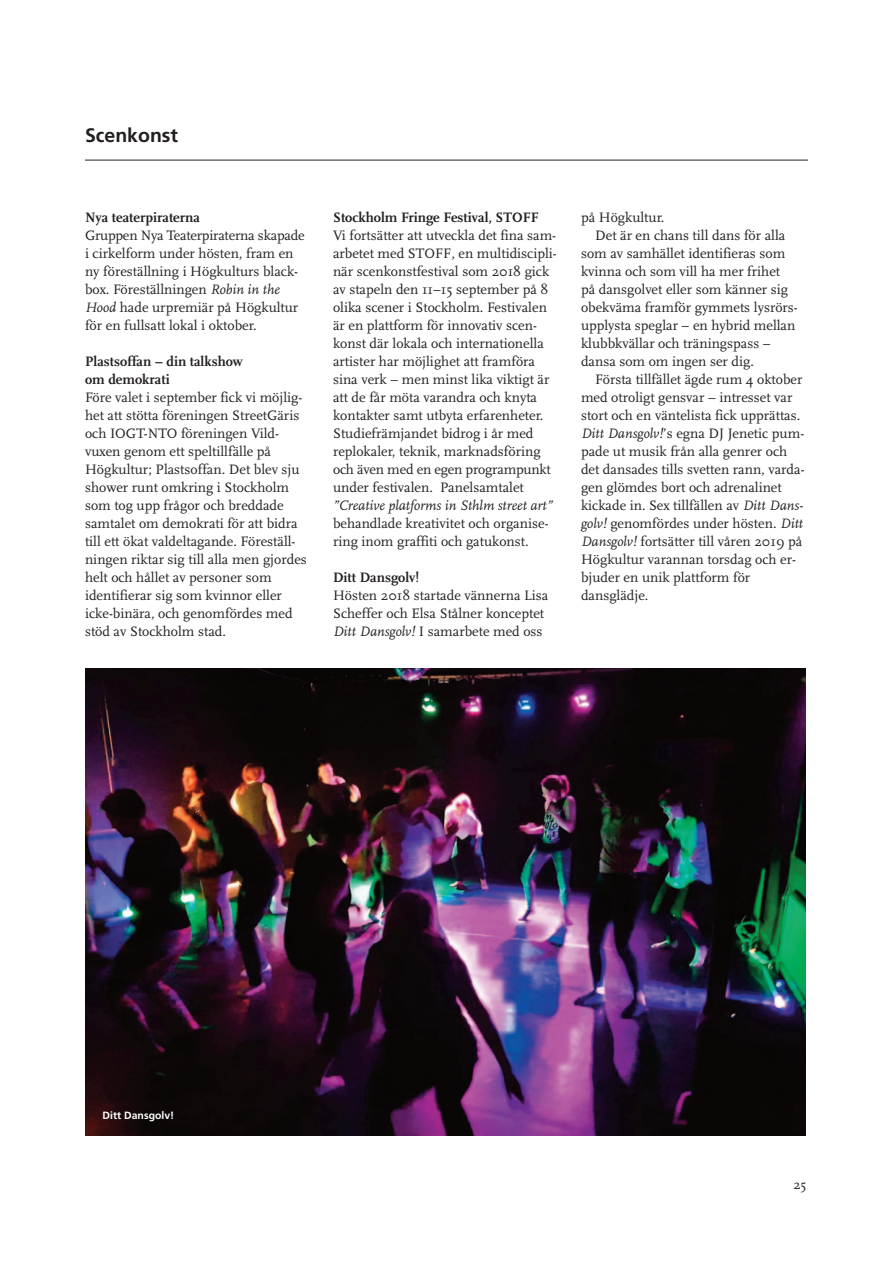
<style>
.page{position:relative;width:893px;height:1263px;background:#fff}
.page>*{position:absolute;margin:0;border:0;box-sizing:border-box;transform-origin:0 0}
.t1{font:700 19.5px "Frutiger";color:#231f20}
.t2{font:14.25px/18px "Scala";color:#231f20}
.t3{font:700 14.25px "Scala";color:#231f20}
.t4{font:13.5px "Scala";color:#231f20}
.t5{font:700 10.5px "Frutiger";color:#fff}
.s1{font-style:italic}
</style>
<div class="page">
<img style="left:85px;top:669px;width:720px;height:466px">
<hr style="left:85px;top:160px;width:723px;height:1px;background:#231f20">
<p class="t1" style="left:85px;top:128px;width:95px">Scenkonst</p>
<p class="t3" style="left:85px;top:212px;width:116px">Nya teaterpiraterna</p>
<p class="t2" style="left:85px;top:228px;width:221px">Gruppen Nya Teaterpiraterna skapade i cirkelform under hösten, fram en ny föreställning i Högkulturs black&shy;box. Föreställningen <span class="s1">Robin in the Hood</span> hade urpremiär på Högkultur för en fullsatt lokal i oktober.</p>
<p class="t3" style="left:85px;top:356px;width:159px">Plastsoffan – din talkshow</p>
<p class="t3" style="left:85px;top:374px;width:86px">om demokrati</p>
<p class="t2" style="left:85px;top:390px;width:219px">Före valet i september fick vi möjlig&shy;het att stötta föreningen StreetGäris och IOGT-NTO föreningen Vild&shy;vuxen genom ett speltillfälle på</p>
<p class="t2" style="left:85px;top:462px;width:223px">Högkultur; Plastsoffan. Det blev sju shower runt omkring i Stockholm som tog upp frågor och breddade samtalet om demokrati för att bidra till ett ökat valdeltagande. Föreställ&shy;ningen riktar sig till alla men gjordes helt och hållet av personer som</p>
<p class="t2" style="left:85px;top:588px;width:209px">identifierar sig som kvinnor eller icke-binära, och genomfördes med stöd av Stockholm stad.</p>
<p class="t3" style="left:333px;top:212px;width:207px">Stockholm Fringe Festival, STOFF</p>
<p class="t2" style="left:333px;top:228px;width:225px">Vi fortsätter att utveckla det fina sam&shy;arbetet med STOFF, en multidiscipli&shy;när scenkonstfestival som 2018 gick av stapeln den 11–15 september på 8 olika scener i Stockholm. Festivalen är en plattform för innovativ scen&shy;konst där lokala och internationella artister har möjlighet att framföra sina verk – men minst lika viktigt är att de får möta varandra och knyta kontakter samt utbyta erfarenheter.<br>Studiefrämjandet bidrog i år med replokaler, teknik, marknadsföring och även med en egen programpunkt under festivalen. Panelsamtalet <span class="s1">”Creative platforms in Sthlm street art” </span>behandlade kreativitet och organise&shy;ring inom graffiti och gatukonst.</p>
<p class="t3" style="left:333px;top:572px;width:88px">Ditt Dansgolv!</p>
<p class="t2" style="left:333px;top:588px;width:217px">Hösten 2018 startade vännerna Lisa<br>Scheffer och Elsa Stålner konceptet<br><span class="s1">Ditt Dansgolv!</span> I samarbete med oss</p>
<p class="t2" style="left:581px;top:210px;width:85px">på Högkultur.</p>
<p class="t2" style="left:581px;top:228px;width:206px;text-align:justify;text-indent:14px">Det är en chans till dans för alla som av samhället identifieras som kvinna och som vill ha mer frihet</p>
<p class="t2" style="left:581px;top:282px;width:218px">på dansgolvet eller som känner sig obekväma framför gymmets lysrörs&shy;upplysta speglar – en hybrid mellan klubbkvällar och träningspass – dansa som om ingen ser dig.</p>
<p class="t2" style="left:581px;top:372px;width:225px;text-indent:14px">Första tillfället ägde rum 4 oktober med otroligt gensvar – intresset var stort och en väntelista fick upprättas.<br><span class="s1">Ditt Dansgolv!</span>’s egna DJ Jenetic pum&shy;pade ut musik från alla genrer och det dansades tills svetten rann, varda&shy;gen glömdes bort och adrenalinet kickade in. Sex tillfällen av <span class="s1">Ditt Dans&shy;golv!</span> genomfördes under hösten. <span class="s1">Ditt Dansgolv!</span> fortsätter till våren 2019 på Högkultur varannan torsdag och er&shy;bjuder en unik plattform för dansglädje.</p>
<p class="t5" style="left:103px;top:1111px;width:73px">Ditt Dansgolv!</p>
<p class="t4" style="left:793px;top:1179px;width:14px">25</p>
</div>
